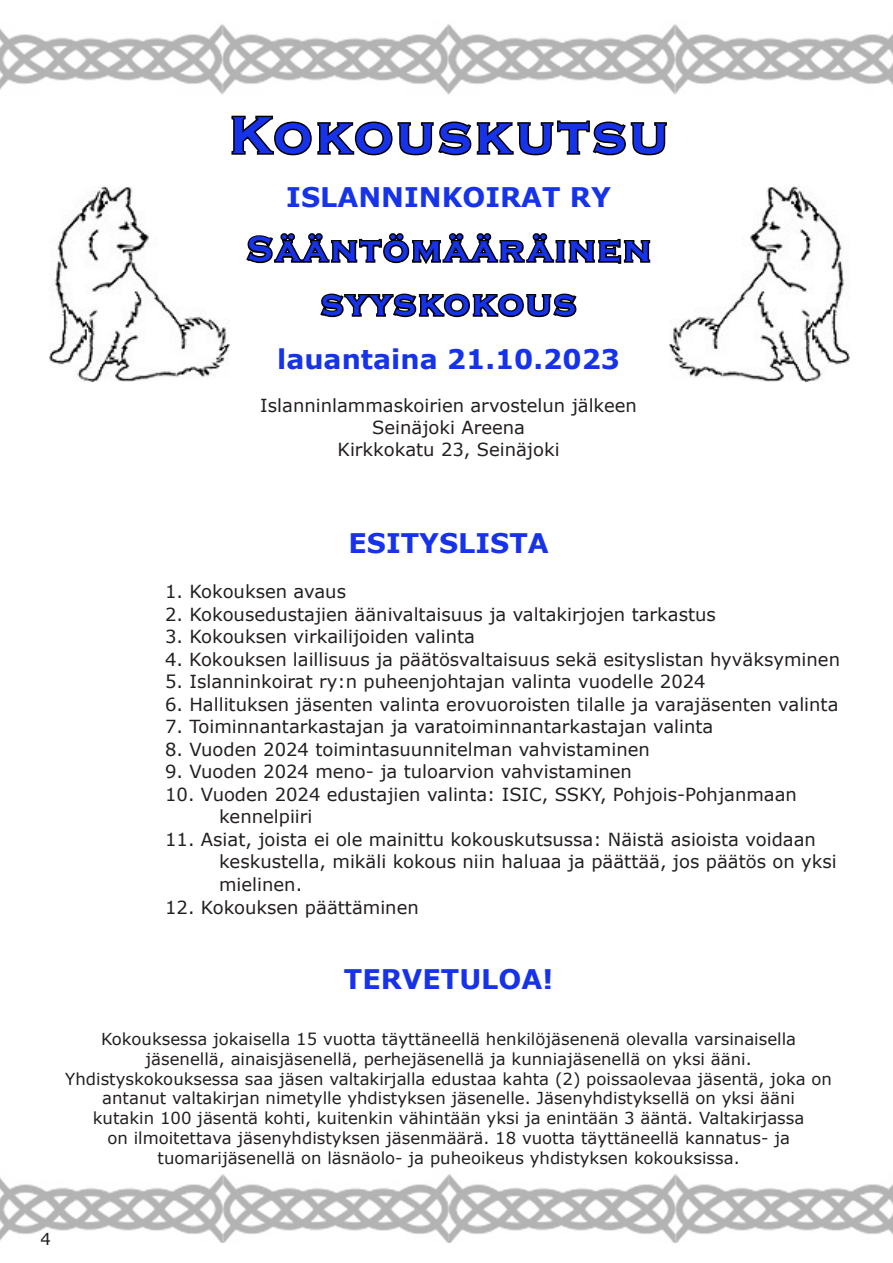
<style>
.page{position:relative;width:893px;height:1263px;background:#fff}
.page>*{position:absolute;margin:0;border:0;box-sizing:border-box;transform-origin:0 0}
.Kuvat{font:700 54px "Copperplate Gothic";letter-spacing:.075em;color:#1633e9}
.Kuvat-2{font:700 36px "Copperplate Gothic";letter-spacing:.075em;color:#1633e9}
.Kuvat-3{font:700 27px "Verdana";color:#1633e9}
.Kuvat-4{font:18px/22.5px "Verdana";color:#231f20}
.Kuvat-5{font:16.5px "Verdana";color:#231f20}
</style>
<div class="page">
<svg style="left:231px;top:115px;width:436px;height:41px"></svg>
<svg style="left:246px;top:233px;width:405px;height:31px"></svg>
<svg style="left:320px;top:293px;width:257px;height:25px"></svg>
<img style="left:50px;top:186px;width:180px;height:195px">
<img style="left:669px;top:186px;width:180px;height:195px">
<img style="left:0;top:24px;width:893px;height:71px">
<img style="left:0;top:1174px;width:893px;height:68px">
<p class="Kuvat" style="left:230px;top:105px;width:439px">Kokouskutsu</p>
<p class="Kuvat-3" style="left:286px;top:178px;width:326px">ISLANNINKOIRAT RY</p>
<p class="Kuvat-2" style="left:247px;top:229px;width:405px">Sääntömääräinen</p>
<p class="Kuvat-2" style="left:321px;top:283px;width:256px">syyskokous</p>
<p class="Kuvat-3" style="left:277px;top:340px;width:344px">lauantaina 21.10.2023</p>
<p class="Kuvat-4" style="left:260px;top:394px;width:378px">Islanninlammaskoirien arvostelun jälkeen</p>
<p class="Kuvat-4" style="left:372px;top:416px;width:154px">Seinäjoki Areena</p>
<p class="Kuvat-4" style="left:338px;top:438px;width:224px">Kirkkokatu 23, Seinäjoki</p>
<p class="Kuvat-3" style="left:348px;top:524px;width:202px">ESITYSLISTA</p>
<p class="Kuvat-4" style="left:165px;top:580px;width:182px">1. Kokouksen avaus</p>
<p class="Kuvat-4" style="left:165px;top:603px;width:552px">2. Kokousedustajien äänivaltaisuus ja valtakirjojen tarkastus</p>
<p class="Kuvat-4" style="left:165px;top:625px;width:311px">3. Kokouksen virkailijoiden valinta</p>
<p class="Kuvat-4" style="left:165px;top:648px;width:676px">4. Kokouksen laillisuus ja päätösvaltaisuus sekä esityslistan hyväksyminen</p>
<p class="Kuvat-4" style="left:165px;top:670px;width:542px">5. Islanninkoirat ry:n puheenjohtajan valinta vuodelle 2024</p>
<p class="Kuvat-4" style="left:165px;top:693px;width:675px">6. Hallituksen jäsenten valinta erovuoroisten tilalle ja varajäsenten valinta</p>
<p class="Kuvat-4" style="left:165px;top:715px;width:550px">7. Toiminnantarkastajan ja varatoiminnantarkastajan valinta</p>
<p class="Kuvat-4" style="left:165px;top:738px;width:486px">8. Vuoden 2024 toimintasuunnitelman vahvistaminen</p>
<p class="Kuvat-4" style="left:165px;top:760px;width:468px">9. Vuoden 2024 meno- ja tuloarvion vahvistaminen</p>
<p class="Kuvat-4" style="left:165px;top:783px;width:633px">10. Vuoden 2024 edustajien valinta: ISIC, SSKY, Pohjois-Pohjanmaan</p>
<p class="Kuvat-4" style="left:219px;top:805px;width:95px">kennelpiiri</p>
<p class="Kuvat-4" style="left:219px;top:828px;width:619px;text-indent:-54px">11. Asiat, joista ei ole mainittu kokouskutsussa: Näistä asioista voidaan keskustella, mikäli kokous niin haluaa ja päättää, jos päätös on yksi mielinen.</p>
<p class="Kuvat-4" style="left:165px;top:895px;width:255px">12. Kokouksen päättäminen</p>
<p class="Kuvat-3" style="left:344px;top:960px;width:211px">TERVETULOA!</p>
<p class="Kuvat-5" style="left:101px;top:1027px;width:697px">Kokouksessa jokaisella 15 vuotta täyttäneellä henkilöjäsenenä olevalla varsinaisella</p>
<p class="Kuvat-5" style="left:146px;top:1047px;width:608px">jäsenellä, ainaisjäsenellä, perhejäsenellä ja kunniajäsenellä on yksi ääni.</p>
<p class="Kuvat-5" style="left:65px;top:1067px;width:768px">Yhdistyskokouksessa saa jäsen valtakirjalla edustaa kahta (2) poissaolevaa jäsentä, joka on</p>
<p class="Kuvat-5" style="left:102px;top:1087px;width:694px">antanut valtakirjan nimetylle yhdistyksen jäsenelle. Jäsenyhdistyksellä on yksi ääni</p>
<p class="Kuvat-5" style="left:93px;top:1107px;width:713px">kutakin 100 jäsentä kohti, kuitenkin vähintään yksi ja enintään 3 ääntä. Valtakirjassa</p>
<p class="Kuvat-5" style="left:107px;top:1126px;width:684px">on ilmoitettava jäsenyhdistyksen jäsenmäärä. 18 vuotta täyttäneellä kannatus- ja</p>
<p class="Kuvat-5" style="left:157px;top:1146px;width:584px">tuomarijäsenellä on läsnäolo- ja puheoikeus yhdistyksen kokouksissa.</p>
<p class="Kuvat-5" style="left:40px;top:1228px;width:12px">4</p>
</div>
